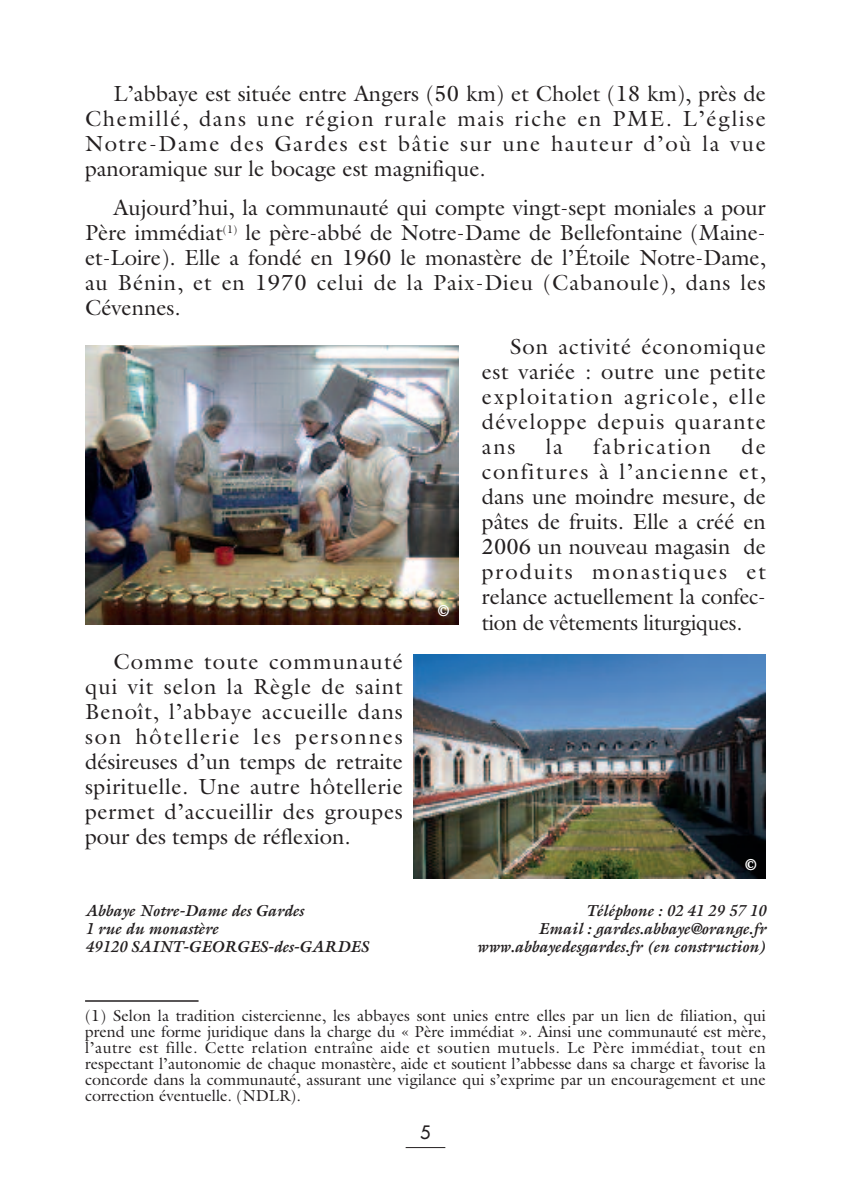
<style>
.page{position:relative;width:851px;height:1191px;background:#fff}
.page>*{position:absolute;margin:0;border:0;box-sizing:border-box;transform-origin:0 0}
.t1{font:22px/25px "Galliard";letter-spacing:.03em;color:#231f20;text-align:justify}
.t2{font:22px "Galliard";letter-spacing:.085em;color:#231f20}
.t3{font:18px "Futura";color:#231f20}
.t4{font:16px/16px "Galliard";color:#231f20;text-align:justify}
.t5{font:italic 700 16px "Galliard";color:#231f20}
.t6{font:italic 700 16px "Galliard";color:#fff;scale:.95 1}
</style>
<div class="page">
<hr style="left:405px;top:1147px;width:40px;height:1px;background:#231f20">
<img style="left:85px;top:345px;width:373px;height:279px">
<img style="left:413px;top:655px;width:352px;height:223px">
<hr style="left:85px;top:1000px;width:113px;height:1px;background:#231f20">
<p class="t1" style="left:85px;top:81px;width:682px;text-indent:28px">L’abbaye est située entre Angers (50 km) et Cholet (18 km), près de Chemillé, dans une région rurale mais riche en PME. L’église Notre-Dame des Gardes est bâtie sur une hauteur d’où la vue panoramique sur le bocage est magnifique.</p>
<p class="t1" style="left:85px;top:195px;width:682px;text-indent:28px">Aujourd’hui, la communauté qui compte vingt-sept moniales a pour Père immédiat<sup>(1)</sup> le père-abbé de Notre-Dame de Bellefontaine (Maine&shy;et-Loire). Elle a fondé en 1960 le monastère de l’Étoile Notre-Dame, au Bénin, et en 1970 celui de la Paix-Dieu (Cabanoule), dans les Cévennes.</p>
<p class="t1" style="left:481px;top:334px;width:285px;text-indent:28px">Son activité économique est variée : outre une petite exploitation agricole, elle développe depuis quarante ans</p>
<p class="t1" style="left:481px;top:434px;width:285px;text-indent:260px">de confitures à l’ancienne et, dans une moindre mesure, de pâtes de fruits. Elle a créé en 2006 un nouveau magasin de produits monastiques et relance actuellement la confec&shy;tion de vêtements liturgiques.</p>
<p class="t1" style="left:545px;top:434px;width:19px">la</p>
<p class="t2" style="left:593px;top:434px;width:119px">fabrication</p>
<p class="t6" style="left:437px;top:600px;width:14px">©</p>
<p class="t1" style="left:85px;top:648px;width:319px;text-indent:28px">Comme toute communauté qui vit selon la Règle de saint Benoît, l’abbaye accueille dans son hôtellerie les personnes désireuses d’un temps de retraite spirituelle. Une autre hôtellerie permet d’accueillir des groupes pour des temps de réflexion.</p>
<p class="t6" style="left:744px;top:855px;width:14px">©</p>
<p class="t5" style="left:85px;top:901px;width:220px">Abbaye Notre-Dame des Gardes</p>
<p class="t5" style="left:586px;top:901px;width:181px">Téléphone : 02 41 29 57 10</p>
<p class="t5" style="left:85px;top:919px;width:135px">1 rue du monastère</p>
<p class="t5" style="left:538px;top:919px;width:229px">Email : gardes.abbaye@orange.fr</p>
<p class="t5" style="left:85px;top:937px;width:285px">49120 SAINT-GEORGES-des-GARDES</p>
<p class="t5" style="left:476px;top:937px;width:290px">www.abbayedesgardes.fr (en construction)</p>
<p class="t4" style="left:85px;top:1007px;width:682px">(1) Selon la tradition cistercienne, les abbayes sont unies entre elles par un lien de filiation, qui prend une forme juridique dans la charge du « Père immédiat ». Ainsi une communauté est mère, l’autre est fille. Cette relation entraîne aide et soutien mutuels. Le Père immédiat, tout en respectant l’autonomie de chaque monastère, aide et soutient l’abbesse dans sa charge et favorise la concorde dans la communauté, assurant une vigilance qui s’exprime par un encouragement et une correction éventuelle. (NDLR).</p>
<p class="t3" style="left:420px;top:1123px;width:12px">5</p>
</div>
